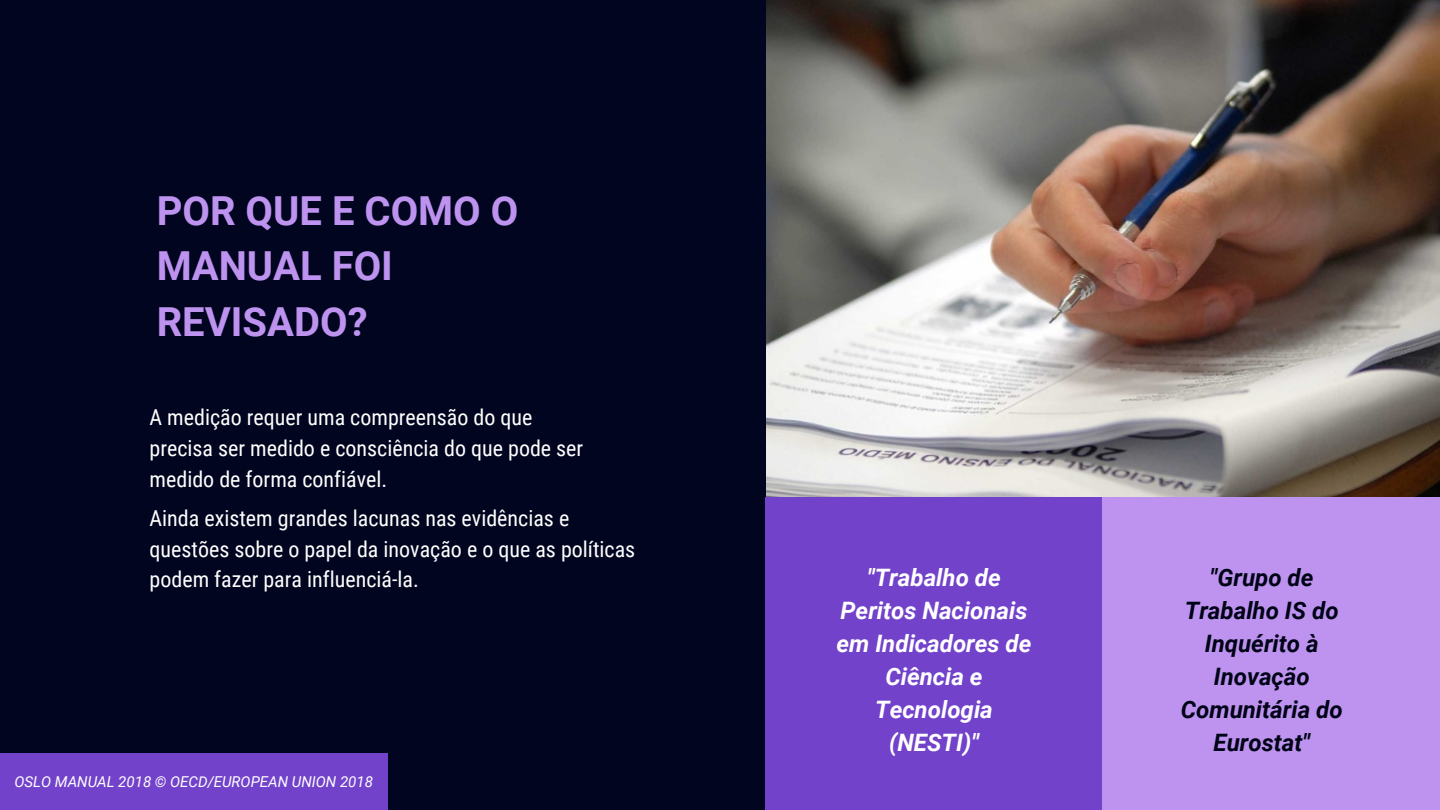
<style>
.page{position:relative;width:1440px;height:810px;background:#020520}
.page>*{position:absolute;margin:0;border:0;box-sizing:border-box;transform-origin:0 0}
.t1{font:700 40px/55.5px "Roboto";color:#bd93ef}
.t2{font:italic 700 24px/33px "Roboto";color:#fff;text-align:center}
.t3{font:italic 700 24px/33px "Roboto";color:#010316;text-align:center}
.t4{font:22px/30.8px "Roboto Condensed";color:#fff}
.t5{font:italic 15px "Roboto";color:#fff}
</style>
<div class="page">
<img style="left:767px;top:0;width:673px;height:497px">
<div style="left:765px;top:497px;width:338px;height:313px;background:#7242cb"></div>
<div style="left:1103px;top:497px;width:337px;height:313px;background:#bd93ef"></div>
<div style="left:0;top:753px;width:388px;height:57px;background:#7242cb"></div>
<h1 class="t1" style="left:157px;top:183px;width:363px">POR QUE E COMO O<br>MANUAL FOI<br>REVISADO?</h1>
<p class="t4" style="left:150px;top:402px;width:435px">A medição requer uma compreensão do que precisa ser medido e consciência do que pode ser medido de forma confiável.</p>
<p class="t4" style="left:150px;top:503px;width:487px">Ainda existem grandes lacunas nas evidências e questões sobre o papel da inovação e o que as políticas podem fazer para influenciá-la.</p>
<p class="t5" style="left:15px;top:773px;width:360px">OSLO MANUAL 2018 © OECD/EUROPEAN UNION 2018</p>
<p class="t2" style="left:837px;top:561px;width:196px">"Trabalho de<br>Peritos Nacionais em Indicadores de<br>Ciência e<br>Tecnologia (NESTI)"</p>
<p class="t3" style="left:1181px;top:561px;width:163px">"Grupo de<br>Trabalho IS do<br>Inquérito à<br>Inovação<br>Comunitária do<br>Eurostat"</p>
</div>
